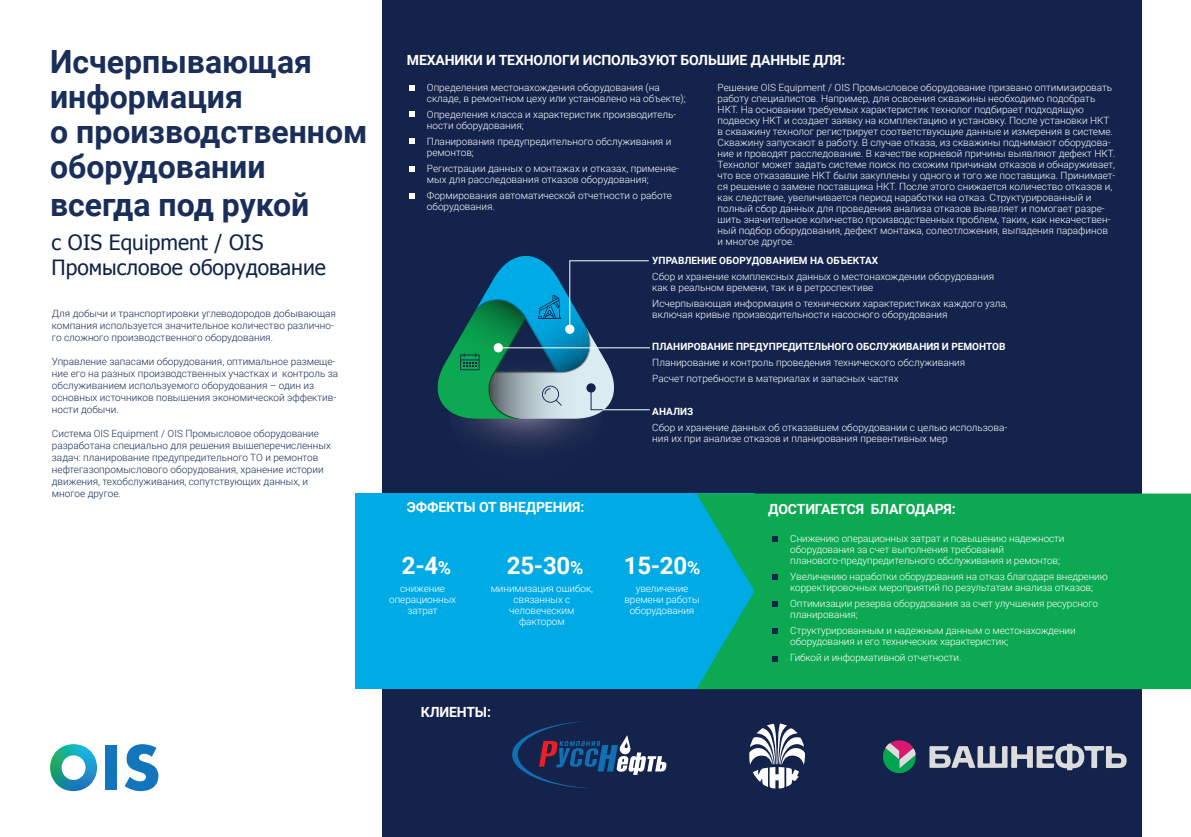
<style>
.page{position:relative;width:1191px;height:837px;background:#fff}
.page>*{position:absolute;margin:0;border:0;box-sizing:border-box;transform-origin:0 0}
.t1{font:700 32px/35px "Roboto";color:#192e59}
.t2{font:700 24px "Roboto";letter-spacing:-.01em;color:#fff}
.t3{font:21px/25.2px "Tahoma";color:#0f2347}
.t4{font:700 14px "Roboto";letter-spacing:-.01em;color:#fff}
.t5{font:300 10px/11px "Roboto";color:#fff}
.t6{font:300 10px/12px "Roboto";color:#172e57}
.t7{font:700 10px "Roboto";color:#fff}
.s1{font-size:18px}
</style>
<div class="page">
<div style="left:382px;top:0;width:759px;height:836px;background:#14234b"></div>
<svg style="left:50px;top:744px;width:47px;height:46px"></svg>
<div style="left:105px;top:745px;width:12px;height:44px;background:#1375bc"></div>
<svg style="left:125px;top:744px;width:33px;height:46px"></svg>
<div style="left:355px;top:493px;width:399px;height:195px;background:#00abe5"></div>
<div style="left:696px;top:493px;width:495px;height:195px;background:#0ca852"></div>
<svg style="left:772px;top:536px;width:6px;height:6px"></svg>
<svg style="left:772px;top:601px;width:6px;height:5px"></svg>
<svg style="left:772px;top:574px;width:6px;height:6px"></svg>
<svg style="left:772px;top:628px;width:6px;height:6px"></svg>
<svg style="left:772px;top:655px;width:6px;height:6px"></svg>
<svg style="left:409px;top:85px;width:6px;height:6px"></svg>
<svg style="left:409px;top:111px;width:6px;height:6px"></svg>
<svg style="left:409px;top:138px;width:6px;height:6px"></svg>
<svg style="left:409px;top:166px;width:6px;height:5px"></svg>
<svg style="left:409px;top:193px;width:6px;height:5px"></svg>
<hr style="left:569px;top:260px;width:79px;height:1px;background:#fff">
<hr style="left:498px;top:347px;width:152px;height:1px;background:#fff">
<hr style="left:590px;top:409px;width:60px;height:1px;background:#fff">
<svg style="left:437px;top:256px;width:187px;height:192px"></svg>
<svg style="left:512px;top:721px;width:154px;height:67px"></svg>
<svg style="left:749px;top:723px;width:56px;height:65px"></svg>
<svg style="left:929px;top:743px;width:198px;height:27px"></svg>
<svg style="left:883px;top:740px;width:33px;height:34px"></svg>
<h1 class="t1" style="left:50px;top:42px;width:319px">Исчерпывающая информация<br>о производственном оборудовании</h1>
<h1 class="t1" style="left:50px;top:186px;width:261px">всегда под рукой</h1>
<h3 class="t3" style="left:52px;top:229px;width:276px">c OIS Equipment / OIS<br>Промысловое оборудование</h3>
<p class="t6" style="left:52px;top:307px;width:285px">Для добычи и транспортировки углеводородов добывающая компания используется значительное количество различно&shy;го сложного производственного оборудования.</p>
<p class="t6" style="left:52px;top:355px;width:288px">Управление запасами оборудования, оптимальное размеще&shy;ние его на разных производственных участках и контроль за обслуживанием используемого оборудования – один из основных источников повышения экономической эффектив&shy;ности добычи.</p>
<p class="t6" style="left:52px;top:427px;width:280px">Система OIS Equipment / OIS Промысловое оборудование разработана специально для решения вышеперечисленных задач: планирование предупредительного ТО и ремонтов нефтегазопромыслового оборудования, хранение истории движения, техобслуживания, сопутствующих данных, и многое другое.</p>
<h3 class="t4" style="left:407px;top:50px;width:440px">МЕХАНИКИ И ТЕХНОЛОГИ ИСПОЛЬЗУЮТ БОЛЬШИЕ ДАННЫЕ ДЛЯ:</h3>
<p class="t5" style="left:427px;top:82px;width:260px">Определения местонахождения оборудования (на складе, в ремонтном цеху или установлено на объекте);</p>
<p class="t5" style="left:427px;top:109px;width:251px">Определения класса и характеристик производитель&shy;ности оборудования;</p>
<p class="t5" style="left:427px;top:136px;width:246px">Планирования предупредительного обслуживания и ремонтов;</p>
<p class="t5" style="left:427px;top:163px;width:254px">Регистрации данных о монтажах и отказах, применяе&shy;мых для расследования отказов оборудования;</p>
<p class="t5" style="left:427px;top:190px;width:247px">Формирования автоматической отчетности о работе оборудования.</p>
<p class="t5" style="left:717px;top:82px;width:399px">Решение OIS Equipment / OIS Промысловое оборудование призвано оптимизировать работу специалистов. Например, для освоения скважины необходимо подобрать НКТ. На основании требуемых характеристик технолог подбирает подходящую подвеску НКТ и создает заявку на комплектацию и установку. После установки НКТ в скважину технолог регистрирует соответствующие данные и измерения в системе.<br>Скважину запускают в работу. В случае отказа, из скважины поднимают оборудова&shy;ние и проводят расследование. В качестве корневой причины выявляют дефект НКТ.<br>Технолог может задать системе поиск по схожим причинам отказов и обнаруживает, что все отказавшие НКТ были закуплены у одного и того же поставщика. Принимает&shy;ся решение о замене поставщика НКТ. После этого снижается количество отказов и, как следствие, увеличивается период наработки на отказ. Структурированный и полный сбор данных для проведения анализа отказов выявляет и помогает разре&shy;шить значительное количество производственных проблем, таких, как некачествен&shy;ный подбор оборудования, дефект монтажа, солеотложения, выпадения парафинов и многое другое.</p>
<p class="t7" style="left:652px;top:254px;width:227px">УПРАВЛЕНИЕ ОБОРУДОВАНИЕМ НА ОБЪЕКТАХ</p>
<p class="t5" style="left:652px;top:271px;width:343px">Сбор и хранение комплексных данных о местонахождении оборудования как в реальном времени, так и в ретроспективе</p>
<p class="t5" style="left:652px;top:298px;width:357px">Исчерпывающая информация о технических характеристиках каждого узла, включая кривые производительности насосного оборудования</p>
<p class="t7" style="left:652px;top:340px;width:355px">ПЛАНИРОВАНИЕ ПРЕДУПРЕДИТЕЛЬНОГО ОБСЛУЖИВАНИЯ И РЕМОНТОВ</p>
<p class="t5" style="left:652px;top:354px;width:314px;line-height:16px">Планирование и контроль проведения технического обслуживания<br>Расчет потребности в материалах и запасных частях</p>
<p class="t7" style="left:652px;top:404px;width:42px">АНАЛИЗ</p>
<p class="t5" style="left:652px;top:421px;width:356px">Сбор и хранение данных об отказавшем оборудовании с целью использова&shy;ния их при анализе отказов и планирования превентивных мер</p>
<h3 class="t4" style="left:407px;top:497px;width:179px">ЭФФЕКТЫ ОТ ВНЕДРЕНИЯ:</h3>
<h3 class="t4" style="left:768px;top:498px;width:189px">ДОСТИГАЕТСЯ БЛАГОДАРЯ:</h3>
<h2 class="t2" style="left:402px;top:548px;width:51px">2-4<span class="s1">%</span></h2>
<p class="t5" style="left:389px;top:582px;width:68px;text-align:center">снижение операционных затрат</p>
<h2 class="t2" style="left:507px;top:548px;width:78px">25-30<span class="s1">%</span></h2>
<p class="t5" style="left:491px;top:582px;width:104px;text-align:center">минимизация ошибок, связанных с человеческим фактором</p>
<h3 class="t4" style="left:421px;top:702px;width:72px">КЛИЕНТЫ:</h3>
<h2 class="t2" style="left:624px;top:548px;width:78px">15-20<span class="s1">%</span></h2>
<p class="t5" style="left:624px;top:582px;width:77px;text-align:center">увеличение времени работы оборудования</p>
<p class="t5" style="left:790px;top:532px;width:276px">Снижению операционных затрат и повышению надежности оборудования за счет выполнения требований планового-предупредительного обслуживания и ремонтов;</p>
<p class="t5" style="left:790px;top:570px;width:319px">Увеличению наработки оборудования на отказ благодаря внедрению корректировочных мероприятий по результатам анализа отказов;</p>
<p class="t5" style="left:790px;top:597px;width:309px">Оптимизации резерва оборудования за счет улучшения ресурсного планирования;</p>
<p class="t5" style="left:790px;top:624px;width:287px">Структурированным и надежным данным о местонахождении оборудования и его технических характеристик;</p>
<p class="t5" style="left:790px;top:651px;width:173px">Гибкой и информативной отчетности.</p>
</div>
